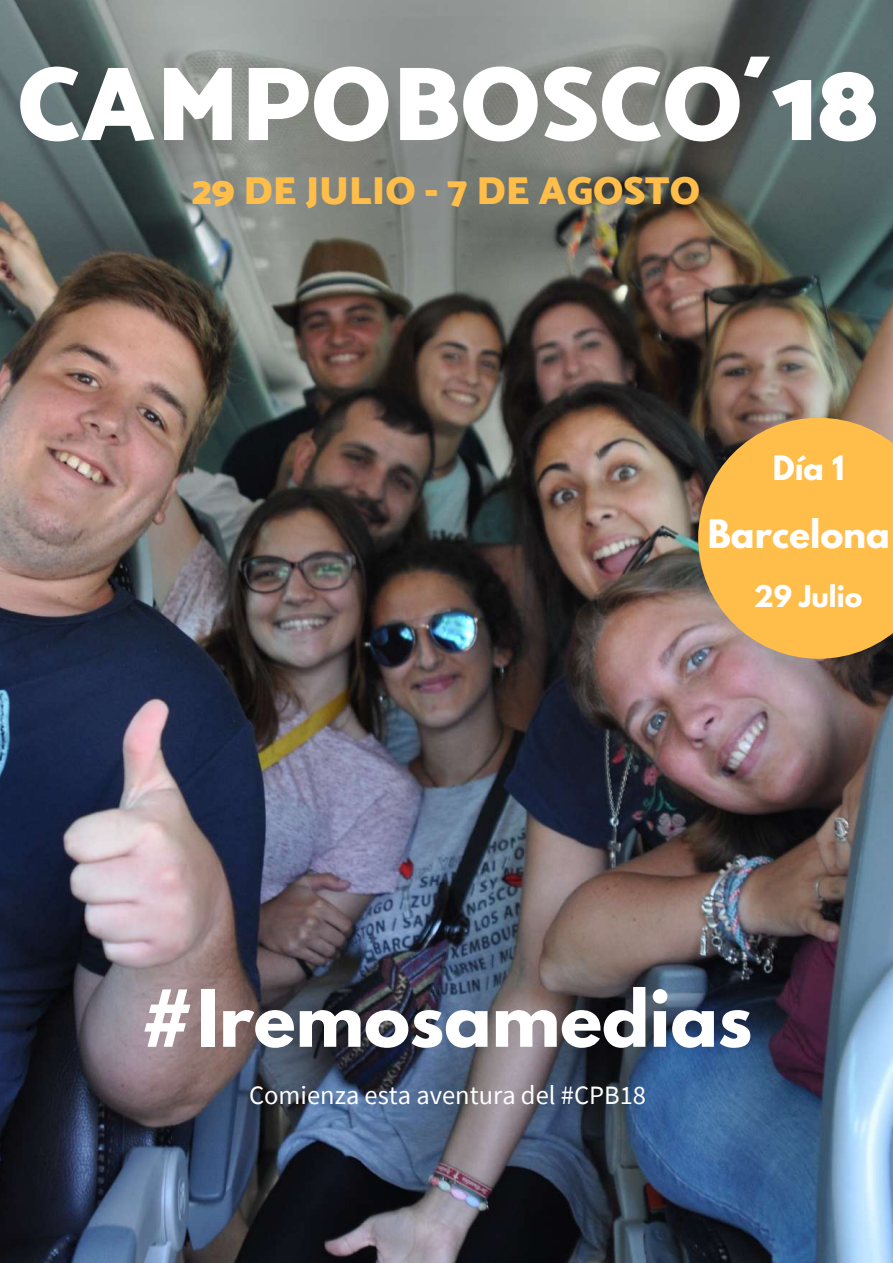
<style>
.page{position:relative;width:893px;height:1263px;background:#fff}
.page>*{position:absolute;margin:0;border:0;box-sizing:border-box;transform-origin:0 0}
.t1{font:900 105.9px "Catamaran";color:#fff}
.t2{font:700 69.6px "League Spartan";color:#fff}
.t3{font:900 39.75px "Catamaran";color:#ffbd4a}
.t4{font:700 34.8px "League Spartan";color:#fff}
.t5{font:700 29.85px "League Spartan";color:#fff}
.t6{font:26.55px "Source Sans Pro";color:#fff}
.t7{font:700 26.55px "League Spartan";color:#fff}
</style>
<div class="page">
<img style="left:0;top:0;width:893px;height:1263px">
<svg style="left:698px;top:418px;width:195px;height:241px;background:#e8ae4d"></svg>
<h1 class="t1" style="left:17px;top:24px;width:863px">CAMPOBOSCO´18</h1>
<h3 class="t3" style="left:192px;top:160px;width:510px">29 DE JULIO - 7 DE AGOSTO</h3>
<p class="t5" style="left:773px;top:453px;width:73px">Día 1</p>
<h3 class="t4" style="left:708px;top:517px;width:184px">Barcelona</h3>
<p class="t7" style="left:754px;top:583px;width:110px">29 Julio</p>
<h2 class="t2" style="left:140px;top:984px;width:614px">#Iremosamedias</h2>
<p class="t6" style="left:249px;top:1077px;width:398px">Comienza esta aventura del #CPB18</p>
</div>
